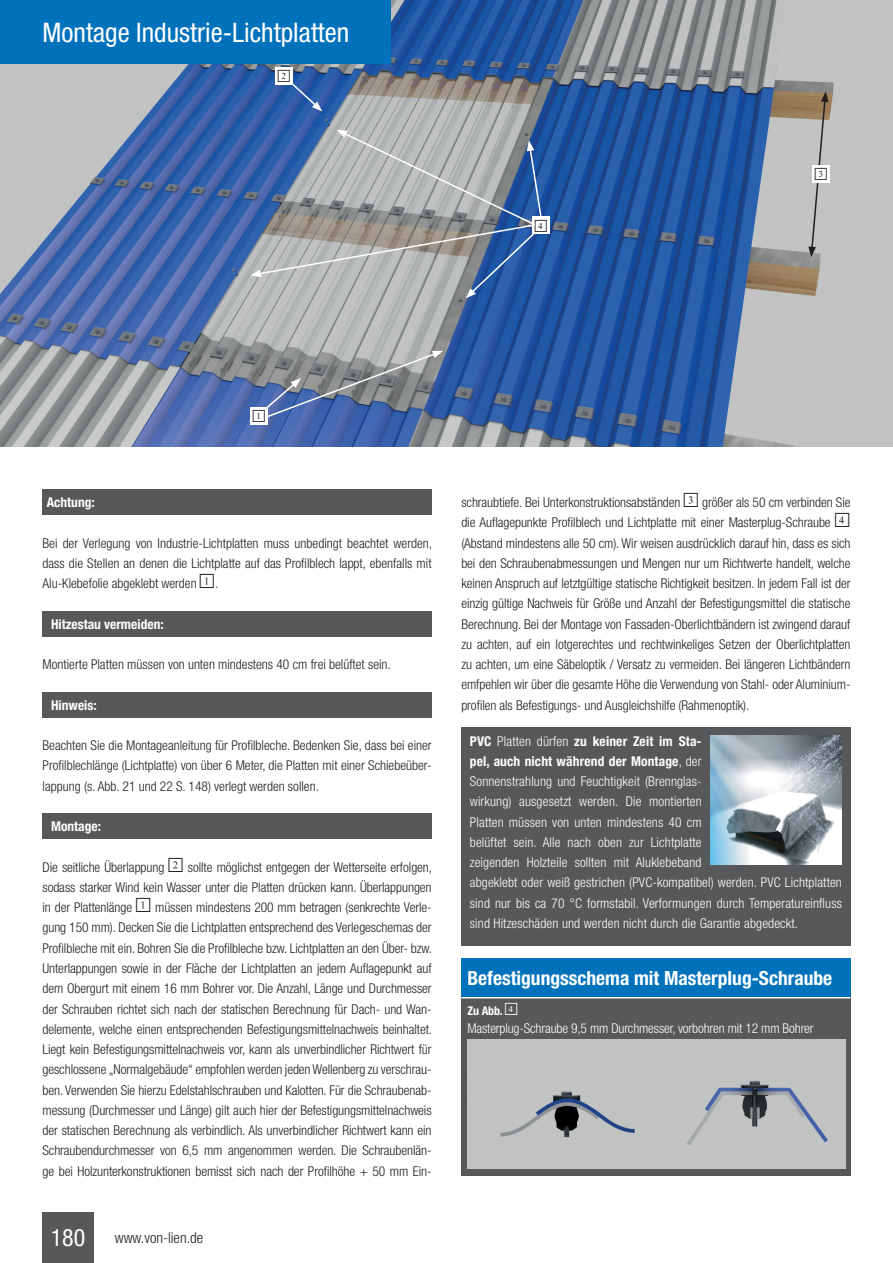
<style>
.page{position:relative;width:893px;height:1263px;background:#fff}
.page>*{position:absolute;margin:0;border:0;box-sizing:border-box;transform-origin:0 0}
.t1{font:condensed 27px "Helvetica Neue LT Pro";color:#fff}
.t2{font:700 condensed 19.5px "Helvetica Neue LT Pro";color:#fff}
.t3{font:300 condensed 15px "Helvetica Neue LT Pro";color:#231f20}
.t4{font:300 condensed 13.5px/20.2px "Helvetica Neue LT Pro";color:#231f20;text-align:justify}
.t5{font:300 condensed 13.5px/20.2px "Helvetica Neue LT Pro";letter-spacing:.01em;color:#fff}
.t6{font:300 condensed 13.5px "Helvetica Neue LT Pro";letter-spacing:-.01em;color:#fff}
.t7{font:700 condensed 13.5px "Helvetica Neue LT Pro";color:#fff}
.t8{font:700 condensed 12px "Helvetica Neue LT Pro";color:#fff}
.t9{font:9px "CD Numbers";color:#231f20}
.s1{font-family:"CD Numbers";font-weight:400;font-stretch:normal;font-size:10.5px}
.s2{font-weight:400;font-size:24px;color:#fff}
.s3{font-weight:700}
.s4{font-family:"CD Numbers";font-weight:400;font-stretch:normal;font-size:9px}
</style>
<div class="page">
<div style="left:43px;top:1212px;width:51px;height:51px;background:#57585a"></div>
<img style="left:0;top:0;width:893px;height:446px">
<div style="left:0;top:0;width:390px;height:64px;background:#0072bc"></div>
<div style="left:276px;top:67px;width:17px;height:17px;background:#fff"></div>
<svg style="left:290px;top:81px;width:32px;height:30px"></svg>
<div style="left:250px;top:408px;width:17px;height:17px;background:#fff"></div>
<svg style="left:808px;top:91px;width:20px;height:166px"></svg>
<div style="left:812px;top:165px;width:17px;height:17px;background:#fff"></div>
<div style="left:43px;top:489px;width:389px;height:25px;background:#57585a"></div>
<div style="left:43px;top:611px;width:389px;height:26px;background:#57585a"></div>
<div style="left:43px;top:692px;width:389px;height:26px;background:#57585a"></div>
<div style="left:43px;top:813px;width:389px;height:26px;background:#57585a"></div>
<div style="left:461px;top:727px;width:389px;height:219px;background:#57585a"></div>
<img style="left:710px;top:735px;width:132px;height:129px">
<div style="left:461px;top:958px;width:389px;height:40px;background:#0072bc"></div>
<div style="left:461px;top:998px;width:389px;height:178px;background:#57585a"></div>
<hr style="left:461px;top:997px;width:389px;height:1px;background:#fff">
<img style="left:468px;top:1040px;width:377px;height:128px">
<div style="left:533px;top:217px;width:17px;height:17px;background:#fff"></div>
<svg style="left:250px;top:130px;width:295px;height:168px"></svg>
<svg style="left:263px;top:351px;width:180px;height:68px"></svg>
<h1 class="t1" style="left:43px;top:16px;width:308px">Montage Industrie-Lichtplatten</h1>
<p class="t9" style="left:278px;top:73px;width:15px">2</p>
<p class="t9" style="left:535px;top:223px;width:15px">4</p>
<p class="t9" style="left:815px;top:171px;width:15px">3</p>
<p class="t9" style="left:253px;top:414px;width:15px">1</p>
<p class="t7" style="left:47px;top:494px;width:49px">Achtung:</p>
<p class="t4" style="left:43px;top:533px;width:391px">Bei der Verlegung von Industrie-Lichtplatten muss unbedingt beachtet werden, dass die Stellen an denen die Lichtplatte auf das Profilblech lappt, ebenfalls mit Alu-Klebefolie abgeklebt werden <span class="s1">1</span>.</p>
<p class="t7" style="left:51px;top:616px;width:114px">Hitzestau vermeiden:</p>
<p class="t4" style="left:43px;top:654px;width:350px">Montierte Platten müssen von unten mindestens 40 cm frei belüftet sein.</p>
<p class="t7" style="left:51px;top:697px;width:47px">Hinweis:</p>
<p class="t4" style="left:43px;top:735px;width:391px">Beachten Sie die Montageanleitung für Profilbleche. Bedenken Sie, dass bei einer Profilblechlänge (Lichtplatte) von über 6 Meter, die Platten mit einer Schiebeüber&shy;lappung (s. Abb. 21 und 22 S. 148) verlegt werden sollen.</p>
<p class="t7" style="left:51px;top:818px;width:51px">Montage:</p>
<p class="t4" style="left:43px;top:857px;width:391px">Die seitliche Überlappung <span class="s1">2</span> sollte möglichst entgegen der Wetterseite erfolgen, sodass starker Wind kein Wasser unter die Platten drücken kann. Überlappungen in der Plattenlänge <span class="s1">1</span> müssen mindestens 200 mm betragen (senkrechte Verle&shy;gung 150 mm). Decken Sie die Lichtplatten entsprechend des Verlegeschemas der Profilbleche mit ein. Bohren Sie die Profilbleche bzw. Lichtplatten an den Über- bzw.<br>Unterlappungen sowie in der Fläche der Lichtplatten an jedem Auflagepunkt auf dem Obergurt mit einem 16 mm Bohrer vor. Die Anzahl, Länge und Durchmesser der Schrauben richtet sich nach der statischen Berechnung für Dach- und Wan&shy;delemente, welche einen entsprechenden Befestigungsmittelnachweis beinhaltet.<br>Liegt kein Befestigungsmittelnachweis vor, kann als unverbindlicher Richtwert für geschlossene „Normalgebäude“ empfohlen werden jeden Wellenberg zu verschrau&shy;ben. Verwenden Sie hierzu Edelstahlschrauben und Kalotten. Für die Schraubenab&shy;messung (Durchmesser und Länge) gilt auch hier der Befestigungsmittelnachweis der statischen Berechnung als verbindlich. Als unverbindlicher Richtwert kann ein Schraubendurchmesser von 6,5 mm angenommen werden. Die Schraubenlän&shy;ge bei Holzunterkonstruktionen bemisst sich nach der Profilhöhe + 50 mm Ein-</p>
<p class="t3" style="left:51px;top:1229px;width:154px"><span class="s2">180</span> www.von-lien.de</p>
<p class="t4" style="left:461px;top:492px;width:391px">schraubtiefe. Bei Unterkonstruktionsabständen <span class="s1">3</span> größer als 50 cm verbinden Sie die Auflagepunkte Profilblech und Lichtplatte mit einer Masterplug-Schraube <span class="s1">4 </span>(Abstand mindestens alle 50 cm). Wir weisen ausdrücklich darauf hin, dass es sich bei den Schraubenabmessungen und Mengen nur um Richtwerte handelt, welche keinen Anspruch auf letztgültige statische Richtigkeit besitzen. In jedem Fall ist der einzig gültige Nachweis für Größe und Anzahl der Befestigungsmittel die statische Berechnung. Bei der Montage von Fassaden-Oberlichtbändern ist zwingend darauf zu achten, auf ein lotgerechtes und rechtwinkeliges Setzen der Oberlichtplatten zu achten, um eine Säbeloptik / Versatz zu vermeiden. Bei längeren Lichtbändern emfpehlen wir über die gesamte Höhe die Verwendung von Stahl- oder Aluminium&shy;profilen als Befestigungs- und Ausgleichshilfe (Rahmenoptik).</p>
<p class="t5" style="left:470px;top:730px;width:374px"><span class="s3">PVC</span> Platten dürfen <span class="s3">zu keiner Zeit im Sta-<br>pel, auch nicht während der Montage</span>, der<br>Sonnenstrahlung und Feuchtigkeit (Brennglas-<br>wirkung) ausgesetzt werden. Die montierten<br>Platten müssen von unten mindestens 40 cm<br>belüftet sein. Alle nach oben zur Lichtplatte<br>zeigenden Holzteile sollten mit Aluklebeband<br>abgeklebt oder weiß gestrichen (PVC-kompatibel) werden. PVC Lichtplatten sind nur bis ca 70 °C formstabil. Verformungen durch Temperatureinfluss sind Hitzeschäden und werden nicht durch die Garantie abgedeckt.</p>
<h2 class="t2" style="left:467px;top:966px;width:366px">Befestigungsschema mit Masterplug-Schraube</h2>
<p class="t8" style="left:467px;top:1003px;width:52px">Zu Abb. <span class="s4">4</span></p>
<p class="t6" style="left:467px;top:1020px;width:348px">Masterplug-Schraube 9,5 mm Durchmesser, vorbohren mit 12 mm Bohrer</p>
</div>
